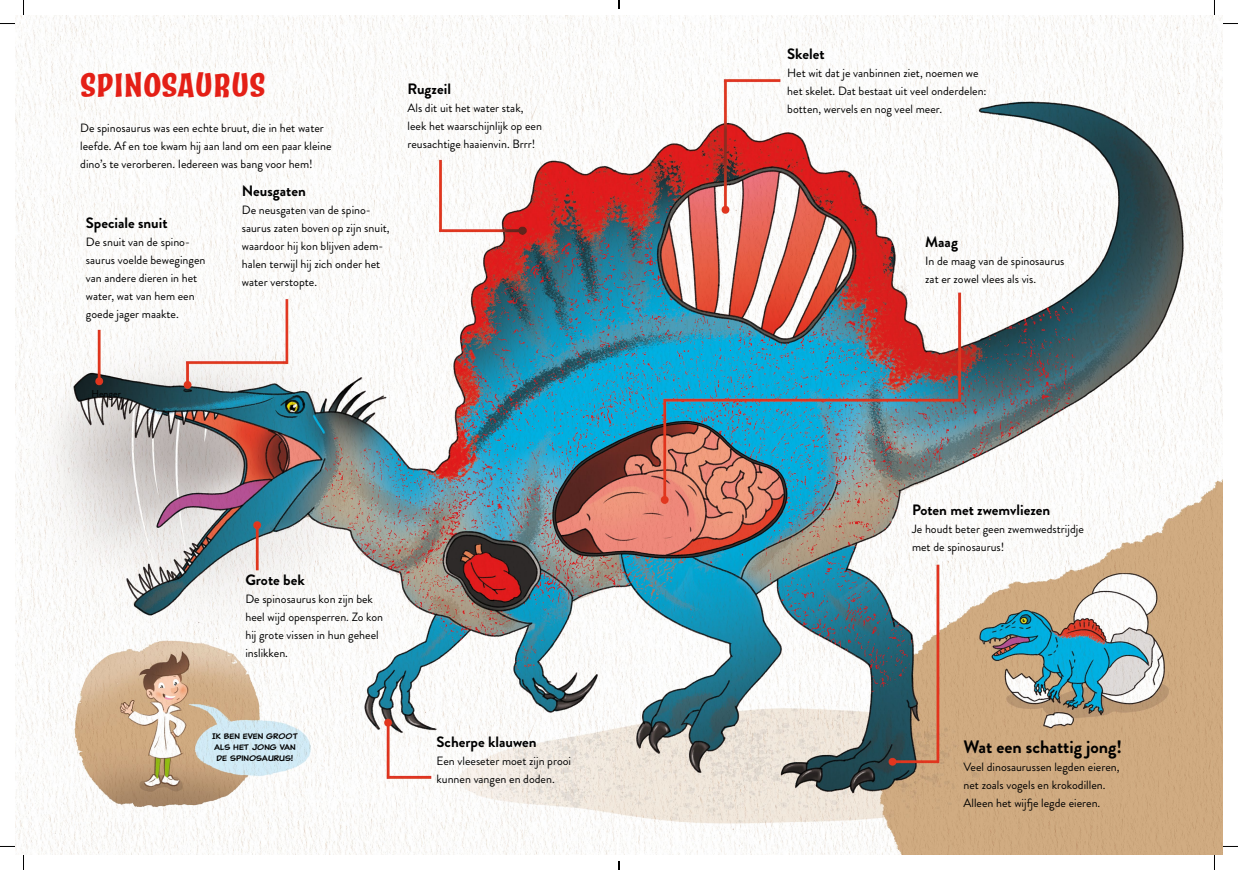
<style>
.page{position:relative;width:1238px;height:870px;background:#fff}
.page>*{position:absolute;margin:0;border:0;box-sizing:border-box;transform-origin:0 0}
.t1{font:700 32px "Catseye";color:#e41f16}
.t2{font:700 18px "Brandon Grotesque";color:#000}
.t3{font:700 15px "Brandon Grotesque";color:#000}
.t4{font:12px/18px "Brandon Grotesque";color:#000}
.t5{font:10px "Brandon Grotesque";color:#000}
.t6{font:8px/11px "Classic Comic";color:#000}
</style>
<div class="page">
<img style="left:15px;top:15px;width:1208px;height:839px">
<svg style="left:0;top:23px;width:15px;height:1px"></svg>
<svg style="left:1223px;top:23px;width:15px;height:1px"></svg>
<svg style="left:23px;top:0;width:1px;height:15px"></svg>
<svg style="left:23px;top:855px;width:1px;height:14px"></svg>
<svg style="left:1214px;top:0;width:1px;height:15px"></svg>
<svg style="left:1213px;top:854px;width:2px;height:15px"></svg>
<svg style="left:618px;top:0;width:2px;height:9px"></svg>
<svg style="left:618px;top:861px;width:2px;height:8px"></svg>
<h1 class="t1" style="left:80px;top:64px;width:187px">SPINOSAURUS</h1>
<p class="t4" style="left:80px;top:119px;width:253px">De spinosaurus was een echte bruut, die in het water leefde. Af en toe kwam hij aan land om een paar kleine dino’s te verorberen. Iedereen was bang voor hem!</p>
<p class="t3" style="left:86px;top:212px;width:83px">Speciale snuit</p>
<p class="t4" style="left:86px;top:233px;width:121px">De snuit van de spino&shy;saurus voelde bewegingen van andere dieren in het water, wat van hem een goede jager maakte.</p>
<p class="t3" style="left:242px;top:180px;width:65px">Neusgaten</p>
<p class="t4" style="left:242px;top:201px;width:149px">De neusgaten van de spino&shy;saurus zaten boven op zijn snuit, waardoor hij kon blijven adem&shy;halen terwijl hij zich onder het water verstopte.</p>
<p class="t3" style="left:407px;top:78px;width:45px">Rugzeil</p>
<p class="t4" style="left:407px;top:99px;width:136px">Als dit uit het water stak, leek het waarschijnlijk op een reusachtige haaienvin. Brrr!</p>
<p class="t5" style="left:92px;top:386px;width:31px">Henger</p>
<p class="t3" style="left:245px;top:569px;width:61px">Grote bek</p>
<p class="t4" style="left:245px;top:589px;width:139px">De spinosaurus kon zijn bek heel wijd opensperren. Zo kon hij grote vissen in hun geheel inslikken.</p>
<p class="t6" style="left:212px;top:730px;width:87px">IK BEN EVEN GROOT<br>ALS HET JONG VAN<br>DE SPINOSAURUS!</p>
<p class="t3" style="left:436px;top:730px;width:102px">Scherpe klauwen</p>
<p class="t4" style="left:436px;top:751px;width:136px">Een vleeseter moet zijn prooi kunnen vangen en doden.</p>
<p class="t3" style="left:787px;top:44px;width:39px">Skelet</p>
<p class="t4" style="left:787px;top:64px;width:201px">Het wit dat je vanbinnen ziet, noemen we het skelet. Dat bestaat uit veel onderdelen: botten, wervels en nog veel meer.</p>
<p class="t3" style="left:925px;top:231px;width:34px">Maag</p>
<p class="t4" style="left:925px;top:252px;width:141px">In de maag van de spinosaurus zat er zowel vlees als vis.</p>
<p class="t3" style="left:912px;top:499px;width:140px">Poten met zwemvliezen</p>
<p class="t4" style="left:912px;top:519px;width:173px">Je houdt beter geen zwemwedstrijdje met de spinosaurus!</p>
<h2 class="t2" style="left:963px;top:734px;width:160px">Wat een schattig jong!</h2>
<p class="t4" style="left:963px;top:757px;width:157px">Veel dinosaurussen legden eieren, net zoals vogels en krokodillen.<br>Alleen het wijfje legde eieren.</p>
</div>
